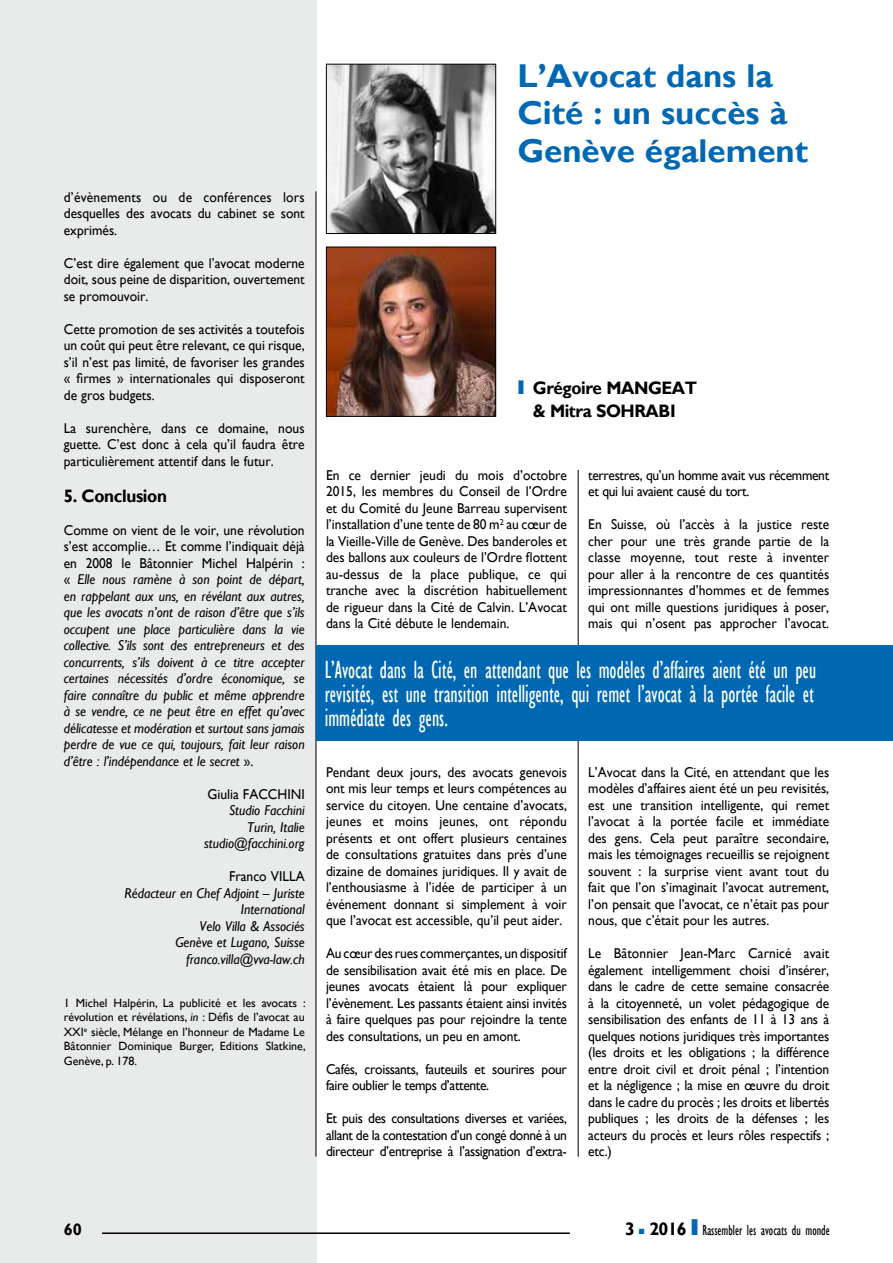
<style>
.page{position:relative;width:893px;height:1263px;background:#fff}
.page>*{position:absolute;margin:0;border:0;box-sizing:border-box;transform-origin:0 0}
.t1{font:700 33px/37.5px "Gill Sans";color:#0068b2}
.t2{font:condensed 25.5px/24px "Gill Sans";color:#fff;text-align:justify;scale:.8 1}
.t3{font:700 18px/22.5px "Gill Sans";letter-spacing:-.025em;color:#000;text-align:center;scale:.95 1}
.t4{font:700 18px "Gill Sans";letter-spacing:-.025em;color:#000}
.t5{font:700 16.5px "Gill Sans";color:#000}
.t6{font:condensed 15px "Gill Sans";color:#000;scale:.85 1}
.t7{font:14.25px/16.5px "Gill Sans";color:#000;text-align:justify;scale:.95 1}
.t8{font:italic 14.25px/16.5px "Gill Sans";color:#000;text-align:right;scale:.95 1}
.t9{font:14.25px/16.5px "Gill Sans";letter-spacing:-.025em;color:#000;scale:.95 1}
.t10{font:12px/14.4px "Gill Sans";color:#000;text-align:justify}
.s1{font-style:normal}
.s2{font-style:italic}
.s3{font-family:"Futura";font-weight:800;color:#0068b2}
.s4{color:#0068b2}
.s5{font-weight:700;font-stretch:normal;font-size:18px}
.s6{font-family:"Futura";font-weight:800;font-stretch:normal;font-size:21px;color:#0068b2}
</style>
<div class="page">
<div style="left:0;top:0;width:316px;height:1263px;background:#e9eaea"></div>
<hr style="left:102px;top:1232px;width:468px;height:2px;background:#000">
<hr style="left:316px;top:191px;width:1px;height:966px;background:#000">
<hr style="left:578px;top:470px;width:1px;height:687px;background:#000">
<img style="left:328px;top:66px;width:166px;height:166px">
<div style="left:326px;top:64px;width:170px;height:170px;border:1px solid #000"></div>
<img style="left:328px;top:249px;width:166px;height:166px">
<div style="left:326px;top:247px;width:170px;height:170px;border:1px solid #000"></div>
<div style="left:316px;top:645px;width:577px;height:96px;background:#0068b2"></div>
<p class="t7" style="left:64px;top:189px;width:255px">d’évènements ou de conférences lors desquelles des avocats du cabinet se sont exprimés.</p>
<p class="t7" style="left:64px;top:255px;width:255px">C’est dire également que l’avocat moderne doit, sous peine de disparition, ouvertement se promouvoir.</p>
<p class="t7" style="left:64px;top:321px;width:255px">Cette promotion de ses activités a toutefois un coût qui peut être relevant, ce qui risque, s’il n’est pas limité, de favoriser les grandes « firmes » internationales qui disposeront de gros budgets.</p>
<p class="t7" style="left:64px;top:420px;width:255px">La surenchère, dans ce domaine, nous guette. C’est donc à cela qu’il faudra être particulièrement attentif dans le futur.</p>
<p class="t3" style="left:64px;top:485px;width:110px">5. Conclusion</p>
<p class="t8" style="left:64px;top:522px;width:255px;text-align:justify"><span class="s1">Comme on vient de le voir, une révolution s’est accomplie… Et comme l’indiquait déjà en 2008 le Bâtonnier Michel Halpérin : «</span> Elle nous ramène à son point de départ, en rappelant aux uns, en révélant aux autres, que les avocats n’ont de raison d’être que s’ils occupent une place particulière dans la vie collective. S’ils sont des entrepreneurs et des concurrents, s’ils doivent à ce titre accepter certaines nécessités d’ordre économique, se faire connaître du public et même apprendre à se vendre, ce ne peut être en effet qu’avec délicatesse et modération et surtout sans jamais perdre de vue ce qui, toujours, fait leur raison d’être : l’indépendance et le secret <span class="s1">».</span></p>
<p class="t7" style="left:207px;top:786px;width:104px">Giulia FACCHINI</p>
<p class="t8" style="left:204px;top:802px;width:107px">Studio Facchini<br>Turin, Italie studio@facchini.org</p>
<p class="t7" style="left:229px;top:868px;width:81px">Franco VILLA</p>
<p class="t8" style="left:125px;top:885px;width:191px">Rédacteur en Chef Adjoint – Juriste<br>International<br>Velo Villa &amp; Associés<br>Genève et Lugano, Suisse franco.villa@vva-law.ch</p>
<p class="t10" style="left:64px;top:996px;width:244px">1 Michel Halpérin, La publicité et les avocats : révolution et révélations, <span class="s2">in</span> : Défis de l’avocat au XXI<sup>e</sup> siècle, Mélange en l’honneur de Madame Le Bâtonnier Dominique Burger, Editions Slatkine, Genève, p. 178.</p>
<h1 class="t1" style="left:517px;top:58px;width:292px">L’Avocat dans la<br>Cité : un succès à<br>Genève également</h1>
<p class="t3" style="left:517px;top:377px;width:191px"><span class="s3">I</span> Grégoire MANGEAT &amp; Mitra SOHRABI</p>
<p class="t7" style="left:326px;top:467px;width:255px">En ce dernier jeudi du mois d’octobre 2015, les membres du Conseil de l’Ordre et du Comité du Jeune Barreau supervisent l’installation d’une tente de 80 m<sup>2</sup> au cœur de la Vieille-Ville de Genève. Des banderoles et des ballons aux couleurs de l’Ordre flottent au-dessus de la place publique, ce qui tranche avec la discrétion habituellement de rigueur dans la Cité de Calvin. L’Avocat dans la Cité débute le lendemain.</p>
<p class="t9" style="left:588px;top:467px;width:255px">terrestres, qu’un homme avait vus récemment et qui lui avaient causé du tort.</p>
<p class="t7" style="left:588px;top:516px;width:255px">En Suisse, où l’accès à la justice reste cher pour une très grande partie de la classe moyenne, tout reste à inventer pour aller à la rencontre de ces quantités impressionnantes d’hommes et de femmes qui ont mille questions juridiques à poser, mais qui n’osent pas approcher l’avocat.</p>
<h2 class="t2" style="left:325px;top:658px;width:616px">L’Avocat dans la Cité, en attendant que les modèles d’affaires aient été un peu revisités, est une transition intelligente, qui remet l’avocat à la portée facile et immédiate des gens.</h2>
<p class="t7" style="left:326px;top:764px;width:255px">Pendant deux jours, des avocats genevois ont mis leur temps et leurs compétences au service du citoyen. Une centaine d’avocats, jeunes et moins jeunes, ont répondu présents et ont offert plusieurs centaines de consultations gratuites dans près d’une dizaine de domaines juridiques. Il y avait de l’enthousiasme à l’idée de participer à un événement donnant si simplement à voir que l’avocat est accessible, qu’il peut aider.</p>
<p class="t7" style="left:326px;top:945px;width:255px">Au cœur des rues commerçantes, un dispositif de sensibilisation avait été mis en place. De jeunes avocats étaient là pour expliquer l’évènement. Les passants étaient ainsi invités à faire quelques pas pour rejoindre la tente des consultations, un peu en amont.</p>
<p class="t9" style="left:326px;top:1061px;width:255px">Cafés, croissants, fauteuils et sourires pour faire oublier le temps d’attente.</p>
<p class="t7" style="left:326px;top:1110px;width:255px">Et puis des consultations diverses et variées, allant de la contestation d’un congé donné à un directeur d’entreprise à l’assignation d’extra-</p>
<p class="t7" style="left:588px;top:764px;width:255px">L’Avocat dans la Cité, en attendant que les modèles d’affaires aient été un peu revisités, est une transition intelligente, qui remet l’avocat à la portée facile et immédiate des gens. Cela peut paraître secondaire, mais les témoignages recueillis se rejoignent souvent : la surprise vient avant tout du fait que l’on s’imaginait l’avocat autrement, l’on pensait que l’avocat, ce n’était pas pour nous, que c’était pour les autres.</p>
<p class="t7" style="left:588px;top:945px;width:255px">Le Bâtonnier Jean-Marc Carnicé avait également intelligemment choisi d’insérer, dans le cadre de cette semaine consacrée à la citoyenneté, un volet pédagogique de sensibilisation des enfants de 11 à 13 ans à quelques notions juridiques très importantes (les droits et les obligations ; la différence entre droit civil et droit pénal ; l’intention et la négligence ; la mise en œuvre du droit dans le cadre du procès ; les droits et libertés publiques ; les droits de la défenses ; les acteurs du procès et leurs rôles respectifs ; etc.)</p>
<p class="t5" style="left:64px;top:1219px;width:20px">60</p>
<p class="t4" style="left:625px;top:1218px;width:11px">3</p>
<p class="t6" style="left:639px;top:1221px;width:226px"><span class="s4">■</span> <span class="s5">2016</span> <span class="s6">I</span> Rassembler les avocats du monde</p>
</div>
